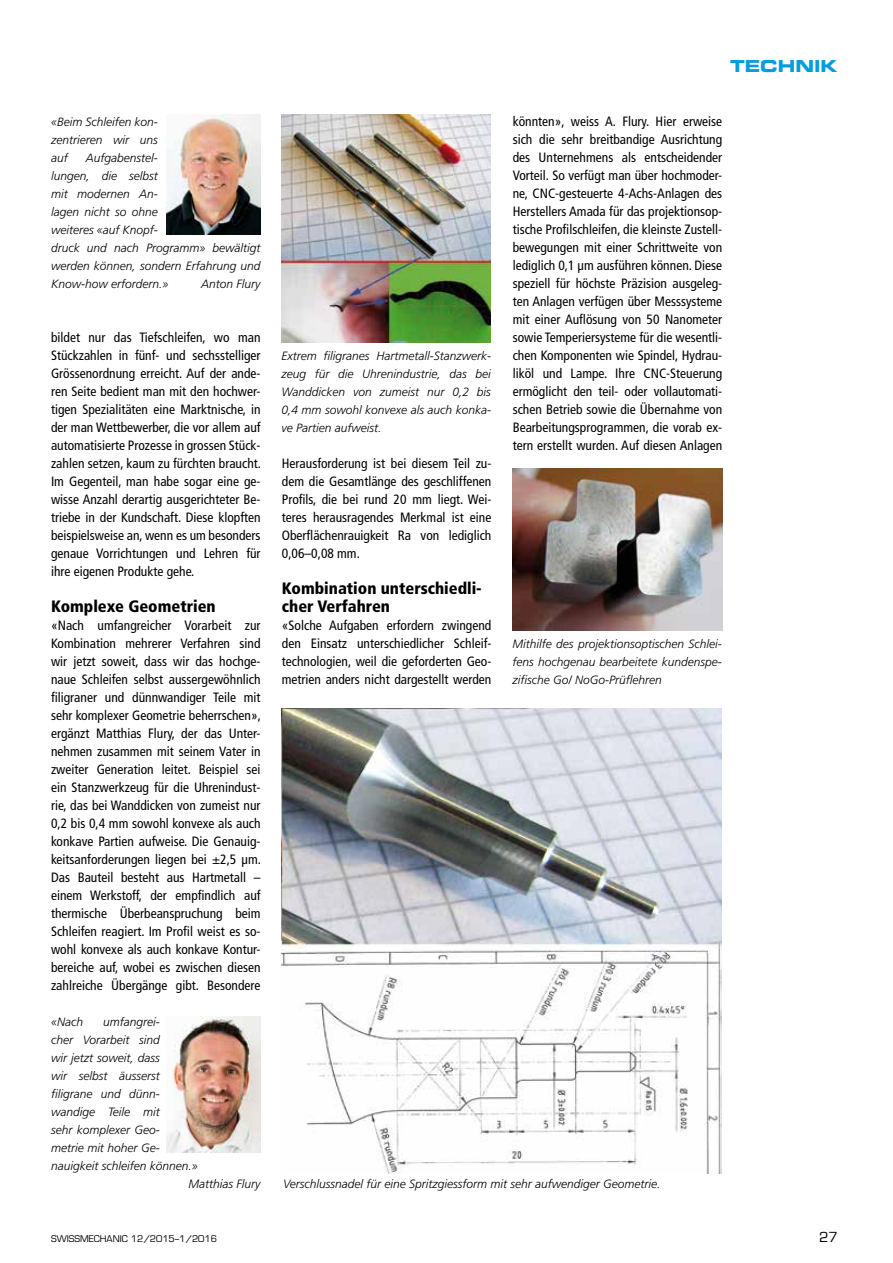
<style>
.page{position:relative;width:893px;height:1263px;background:#fff}
.page>*{position:absolute;margin:0;border:0;box-sizing:border-box;transform-origin:0 0}
.t1{font:900 condensed 16.5px/18px "Frutiger";color:#000}
.t2{font:16.5px "Eurostile LT Std Bold Ex 2";color:#009ee0}
.t3{font:condensed 13.5px/18px "Frutiger";color:#000;text-align:justify}
.t4{font:13.5px "Eurostile LT Std";color:#000}
.t5{font:italic 300 12px/18px "Frutiger";color:#000;text-align:justify}
.t6{font:9px "Eurostile LT Std";color:#000}
</style>
<div class="page">
<img style="left:513px;top:468px;width:209px;height:162px">
<img style="left:282px;top:115px;width:209px;height:227px">
<img style="left:281px;top:709px;width:441px;height:464px">
<img style="left:166px;top:115px;width:95px;height:119px">
<img style="left:166px;top:1016px;width:95px;height:136px">
<p class="t5" style="left:51px;top:113px;width:108px">«Beim Schleifen kon&shy;zentrieren wir uns auf</p>
<p class="t5" style="left:51px;top:149px;width:211px;text-align:left;text-indent:35px">Aufgabenstel-<br>lungen, die selbst<br>mit modernen An-<br>lagen nicht so ohne<br>weiteres «auf Knopf-<br>druck und nach Programm» bewältigt werden können, sondern Erfahrung und<br>Know-how erfordern.»</p>
<p class="t5" style="left:201px;top:275px;width:61px">Anton Flury</p>
<p class="t3" style="left:51px;top:328px;width:212px">bildet nur das Tiefschleifen, wo man Stückzahlen in fünf- und sechsstelliger Grössenordnung erreicht. Auf der ande&shy;ren Seite bedient man mit den hochwer&shy;tigen Spezialitäten eine Marktnische, in der man Wettbewerber, die vor allem auf automatisierte Prozesse in grossen Stück&shy;zahlen setzen, kaum zu fürchten braucht.<br>Im Gegenteil, man habe sogar eine ge&shy;wisse Anzahl derartig ausgerichteter Be&shy;triebe in der Kundschaft. Diese klopften beispielsweise an, wenn es um besonders genaue Vorrichtungen und Lehren für ihre eigenen Produkte gehe.</p>
<p class="t1" style="left:51px;top:597px;width:166px">Komplexe Geometrien</p>
<p class="t3" style="left:51px;top:616px;width:212px">«Nach umfangreicher Vorarbeit zur Kombination mehrerer Verfahren sind wir jetzt soweit, dass wir das hochge&shy;naue Schleifen selbst aussergewöhnlich filigraner und dünnwandiger Teile mit sehr komplexer Geometrie beherrschen», ergänzt Matthias Flury, der das Unter&shy;nehmen zusammen mit seinem Vater in zweiter Generation leitet. Beispiel sei ein Stanzwerkzeug für die Uhrenindust&shy;rie, das bei Wanddicken von zumeist nur 0,2 bis 0,4 mm sowohl konvexe als auch konkave Partien aufweise. Die Genauig&shy;keitsanforderungen liegen bei ±2,5 µm.<br>Das Bauteil besteht aus Hartmetall – einem Werkstoff, der empfindlich auf thermische Überbeanspruchung beim Schleifen reagiert. Im Profil weist es so&shy;wohl konvexe als auch konkave Kontur&shy;bereiche auf, wobei es zwischen diesen zahlreiche Übergänge gibt. Besondere</p>
<p class="t5" style="left:51px;top:1013px;width:34px">«Nach</p>
<p class="t5" style="left:103px;top:1013px;width:58px">umfangrei-</p>
<p class="t5" style="left:51px;top:1031px;width:110px">cher Vorarbeit sind</p>
<p class="t5" style="left:51px;top:1049px;width:110px">wir jetzt soweit, dass</p>
<p class="t5" style="left:51px;top:1067px;width:110px">wir selbst äusserst</p>
<p class="t5" style="left:51px;top:1085px;width:110px">filigrane und dünn-</p>
<p class="t5" style="left:51px;top:1103px;width:110px">wandige Teile mit</p>
<p class="t5" style="left:51px;top:1121px;width:110px">sehr komplexer Geo-</p>
<p class="t5" style="left:51px;top:1139px;width:110px">metrie mit hoher Ge-</p>
<p class="t5" style="left:51px;top:1157px;width:148px">nauigkeit schleifen können.»</p>
<p class="t5" style="left:188px;top:1175px;width:74px">Matthias Flury</p>
<p class="t5" style="left:281px;top:347px;width:211px">Extrem filigranes Hartmetall-Stanzwerk&shy;zeug für die Uhrenindustrie, das bei Wanddicken von zumeist nur 0,2 bis 0,4 mm sowohl konvexe als auch konka&shy;ve Partien aufweist.</p>
<p class="t3" style="left:282px;top:454px;width:211px">Herausforderung ist bei diesem Teil zu&shy;dem die Gesamtlänge des geschliffenen Profils, die bei rund 20 mm liegt. Wei&shy;teres herausragendes Merkmal ist eine Oberflächenrauigkeit Ra von lediglich 0,06–0,08 mm.</p>
<p class="t1" style="left:282px;top:579px;width:201px">Kombination unterschiedli&shy;cher Verfahren</p>
<p class="t3" style="left:282px;top:616px;width:211px">«Solche Aufgaben erfordern zwingend den Einsatz unterschiedlicher Schleif&shy;technologien, weil die geforderten Geo&shy;metrien anders nicht dargestellt werden</p>
<p class="t2" style="left:730px;top:54px;width:109px">TECHNIK</p>
<p class="t3" style="left:513px;top:112px;width:211px">könnten», weiss A. Flury. Hier erweise sich die sehr breitbandige Ausrichtung des Unternehmens als entscheidender Vorteil. So verfügt man über hochmoder&shy;ne, CNC-gesteuerte 4-Achs-Anlagen des Herstellers Amada für das projektionsop&shy;tische Profilschleifen, die kleinste Zustell&shy;bewegungen mit einer Schrittweite von lediglich 0,1 µm ausführen können. Diese speziell für höchste Präzision ausgeleg&shy;ten Anlagen verfügen über Messsysteme mit einer Auflösung von 50 Nanometer sowie Temperiersysteme für die wesentli&shy;chen Komponenten wie Spindel, Hydrau&shy;liköl und Lampe. Ihre CNC-Steuerung ermöglicht den teil- oder vollautomati&shy;schen Betrieb sowie die Übernahme von Bearbeitungsprogrammen, die vorab ex&shy;tern erstellt wurden. Auf diesen Anlagen</p>
<p class="t5" style="left:513px;top:635px;width:211px">Mithilfe des projektionsoptischen Schlei&shy;fens hochgenau bearbeitete kundenspe&shy;zifische Go/ NoGo-Prüflehren</p>
<p class="t5" style="left:283px;top:1175px;width:379px">Verschlussnadel für eine Spritzgiessform mit sehr aufwendiger Geometrie.</p>
<p class="t6" style="left:51px;top:1233px;width:167px">SWISSMECHANIC 12/2015–1/2016</p>
<p class="t4" style="left:819px;top:1229px;width:20px">27</p>
</div>
